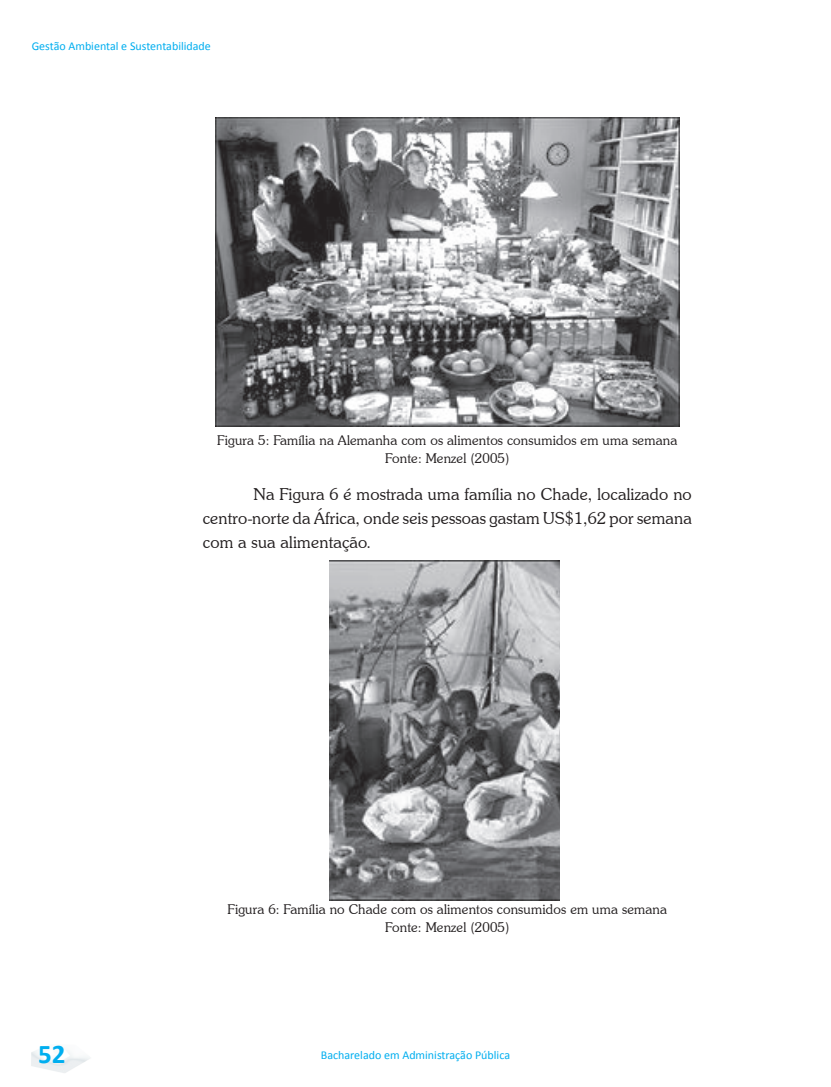
<style>
.page{position:relative;width:831px;height:1087px;background:#fff}
.page>*{position:absolute;margin:0;border:0;box-sizing:border-box;transform-origin:0 0}
.t1{font:700 27px "Calibri";color:#00aeef}
.t2{font:300 16.5px/24px "Souvenir IT Cby BT";letter-spacing:.01em;color:#231f20;text-align:justify}
.t3{font:300 13.5px/18px "Souvenir IT Cby BT";letter-spacing:.01em;color:#231f20;text-align:center}
.t4{font:12px "Calibri";color:#00aeef}
</style>
<div class="page">
<img style="left:215px;top:118px;width:464px;height:308px">
<img style="left:329px;top:560px;width:230px;height:340px">
<p class="t4" style="left:32px;top:39px;width:181px">Gestão ambiental e Sustentabilidade</p>
<p class="t3" style="left:217px;top:431px;width:462px">Figura 5: Família na Alemanha com os alimentos consumidos em uma semana<br>Fonte: Menzel (2005)</p>
<p class="t2" style="left:203px;top:481px;width:490px;text-indent:51px">Na Figura 6 é mostrada uma família no Chade, localizado no centro-norte da África, onde seis pessoas gastam US$1,62 por semana com a sua alimentação.</p>
<p class="t3" style="left:228px;top:900px;width:441px">Figura 6: Família no Chade com os alimentos consumidos em uma semana<br>Fonte: Menzel (2005)</p>
<h1 class="t1" style="left:38px;top:1035px;width:29px">52</h1>
<p class="t4" style="left:321px;top:1046px;width:191px">Bacharelado em administração Pública</p>
</div>
